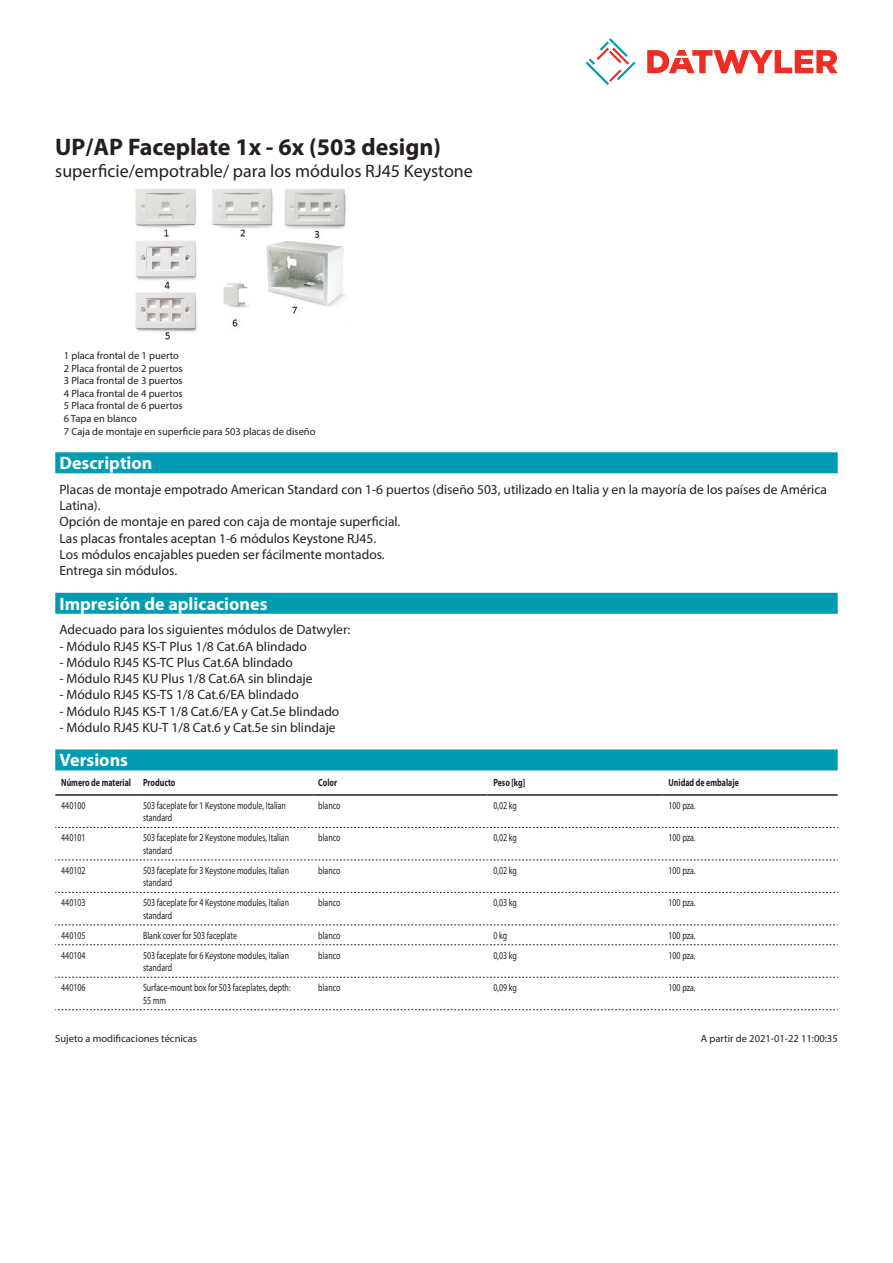
<style>
.page{position:relative;width:893px;height:1263px;background:#fff}
.page>*{position:absolute;margin:0;border:0;box-sizing:border-box;transform-origin:0 0}
.Product_Head{font:700 24px "Myriad Pro";color:#231f20}
.SubHead{font:18px "Myriad Pro";color:#231f20}
.Standard_Head_Proper{font:700 18px "Myriad Pro";color:#fff}
.Standard_text{font:13.5px/16.2px "Myriad Pro";color:#231f20}
.myriadlight{font:10.5px/12.6px "Myriad Pro";color:#231f20;scale:.75 1}
.imagetext{font:10.5px/12.6px "Myriad Pro";color:#231f20}
.Footnote{font:10.5px "Myriad Pro";color:#231f20}
.myriadbold{font:700 10.5px "Myriad Pro";color:#231f20;scale:.75 1}
</style>
<div class="page">
<svg style="left:586px;top:38px;width:49px;height:47px"></svg>
<svg style="left:647px;top:50px;width:191px;height:23px"></svg>
<img style="left:135px;top:188px;width:211px;height:152px">
<div style="left:55px;top:749px;width:783px;height:21px;background:#009cb3"></div>
<hr style="left:55px;top:794px;width:82px;height:2px;background:#231f20">
<hr style="left:137px;top:794px;width:175px;height:2px;background:#231f20">
<hr style="left:312px;top:794px;width:175px;height:2px;background:#231f20">
<hr style="left:487px;top:794px;width:176px;height:2px;background:#231f20">
<hr style="left:662px;top:794px;width:176px;height:2px;background:#231f20">
<svg style="left:55px;top:827px;width:783px;height:1px"></svg>
<svg style="left:55px;top:860px;width:783px;height:1px"></svg>
<svg style="left:55px;top:892px;width:783px;height:1px"></svg>
<svg style="left:55px;top:925px;width:783px;height:1px"></svg>
<svg style="left:55px;top:944px;width:783px;height:1px"></svg>
<svg style="left:55px;top:977px;width:783px;height:1px"></svg>
<svg style="left:55px;top:1009px;width:783px;height:1px"></svg>
<div style="left:55px;top:452px;width:783px;height:21px;background:#009cb3"></div>
<div style="left:55px;top:593px;width:783px;height:21px;background:#009cb3"></div>
<p class="Product_Head" style="left:55px;top:131px;width:387px">UP/AP Faceplate 1x - 6x (503 design)</p>
<p class="SubHead" style="left:55px;top:160px;width:419px">superficie/empotrable/ para los módulos RJ45 Keystone</p>
<p class="imagetext" style="left:64px;top:349px;width:253px">1 placa frontal de 1 puerto<br>2 Placa frontal de 2 puertos<br>3 Placa frontal de 3 puertos<br>4 Placa frontal de 4 puertos<br>5 Placa frontal de 6 puertos<br>6 Tapa en blanco<br>7 Caja de montaje en superficie para 503 placas de diseño</p>
<p class="Standard_Head_Proper" style="left:60px;top:451px;width:94px">Description</p>
<p class="Standard_text" style="left:60px;top:481px;width:769px">Placas de montaje empotrado American Standard con 1-6 puertos (diseño 503, utilizado en Italia y en la mayoría de los países de América Latina).<br>Opción de montaje en pared con caja de montaje superficial.<br>Las placas frontales aceptan 1-6 módulos Keystone RJ45.<br>Los módulos encajables pueden ser fácilmente montados.<br>Entrega sin módulos.</p>
<p class="Standard_Head_Proper" style="left:60px;top:592px;width:209px">Impresión de aplicaciones</p>
<p class="Standard_text" style="left:60px;top:622px;width:292px">Adecuado para los siguientes módulos de Datwyler:</p>
<p class="Standard_text" style="left:60px;top:638px;width:249px">- Módulo RJ45 KS-T Plus 1/8 Cat.6A blindado</p>
<p class="Standard_text" style="left:60px;top:654px;width:235px">- Módulo RJ45 KS-TC Plus Cat.6A blindado</p>
<p class="Standard_text" style="left:60px;top:670px;width:255px">- Módulo RJ45 KU Plus 1/8 Cat.6A sin blindaje</p>
<p class="Standard_text" style="left:60px;top:686px;width:241px">- Módulo RJ45 KS-TS 1/8 Cat.6/EA blindado</p>
<p class="Standard_text" style="left:60px;top:703px;width:281px">- Módulo RJ45 KS-T 1/8 Cat.6/EA y Cat.5e blindado</p>
<p class="Standard_text" style="left:60px;top:719px;width:278px">- Módulo RJ45 KU-T 1/8 Cat.6 y Cat.5e sin blindaje</p>
<p class="Standard_Head_Proper" style="left:60px;top:749px;width:70px">Versions</p>
<p class="myriadbold" style="left:61px;top:776px;width:95px">Número de material</p>
<p class="myriadbold" style="left:143px;top:776px;width:45px">Producto</p>
<p class="myriadbold" style="left:318px;top:776px;width:27px">Color</p>
<p class="myriadbold" style="left:493px;top:776px;width:44px">Peso [kg]</p>
<p class="myriadbold" style="left:669px;top:776px;width:95px">Unidad de embalaje</p>
<p class="myriadlight" style="left:61px;top:799px;width:34px">440100</p>
<p class="myriadlight" style="left:143px;top:799px;width:192px">503 faceplate for 1 Keystone module, Italian standard</p>
<p class="myriadlight" style="left:318px;top:799px;width:31px">blanco</p>
<p class="myriadlight" style="left:493px;top:799px;width:33px">0,02 kg</p>
<p class="myriadlight" style="left:669px;top:799px;width:38px">100 pza.</p>
<p class="myriadlight" style="left:61px;top:831px;width:34px">440101</p>
<p class="myriadlight" style="left:143px;top:831px;width:196px">503 faceplate for 2 Keystone modules, Italian standard</p>
<p class="myriadlight" style="left:318px;top:831px;width:31px">blanco</p>
<p class="myriadlight" style="left:493px;top:831px;width:33px">0,02 kg</p>
<p class="myriadlight" style="left:669px;top:831px;width:38px">100 pza.</p>
<p class="myriadlight" style="left:61px;top:864px;width:34px">440102</p>
<p class="myriadlight" style="left:143px;top:864px;width:196px">503 faceplate for 3 Keystone modules, Italian standard</p>
<p class="myriadlight" style="left:318px;top:864px;width:31px">blanco</p>
<p class="myriadlight" style="left:493px;top:864px;width:33px">0,02 kg</p>
<p class="myriadlight" style="left:669px;top:864px;width:38px">100 pza.</p>
<p class="myriadlight" style="left:61px;top:896px;width:34px">440103</p>
<p class="myriadlight" style="left:143px;top:896px;width:196px">503 faceplate for 4 Keystone modules, Italian standard</p>
<p class="myriadlight" style="left:318px;top:896px;width:31px">blanco</p>
<p class="myriadlight" style="left:493px;top:896px;width:33px">0,03 kg</p>
<p class="myriadlight" style="left:669px;top:896px;width:38px">100 pza.</p>
<p class="myriadlight" style="left:61px;top:929px;width:34px">440105</p>
<p class="myriadlight" style="left:143px;top:929px;width:127px">Blank cover for 503 faceplate</p>
<p class="myriadlight" style="left:318px;top:929px;width:31px">blanco</p>
<p class="myriadlight" style="left:493px;top:929px;width:20px">0 kg</p>
<p class="myriadlight" style="left:669px;top:929px;width:38px">100 pza.</p>
<p class="myriadlight" style="left:61px;top:949px;width:34px">440104</p>
<p class="myriadlight" style="left:143px;top:949px;width:196px">503 faceplate for 6 Keystone modules, Italian standard</p>
<p class="myriadlight" style="left:318px;top:949px;width:31px">blanco</p>
<p class="myriadlight" style="left:493px;top:949px;width:33px">0,03 kg</p>
<p class="myriadlight" style="left:669px;top:949px;width:38px">100 pza.</p>
<p class="myriadlight" style="left:61px;top:981px;width:34px">440106</p>
<p class="myriadlight" style="left:143px;top:981px;width:198px">Surface-mount box for 503 faceplates, depth:<br>55 mm</p>
<p class="myriadlight" style="left:318px;top:981px;width:31px">blanco</p>
<p class="myriadlight" style="left:493px;top:981px;width:33px">0,09 kg</p>
<p class="myriadlight" style="left:669px;top:981px;width:38px">100 pza.</p>
<p class="Footnote" style="left:55px;top:1031px;width:143px">Sujeto a modificaciones técnicas</p>
<p class="Footnote" style="left:701px;top:1031px;width:138px">A partir de 2021-01-22 11:00:35</p>
</div>
